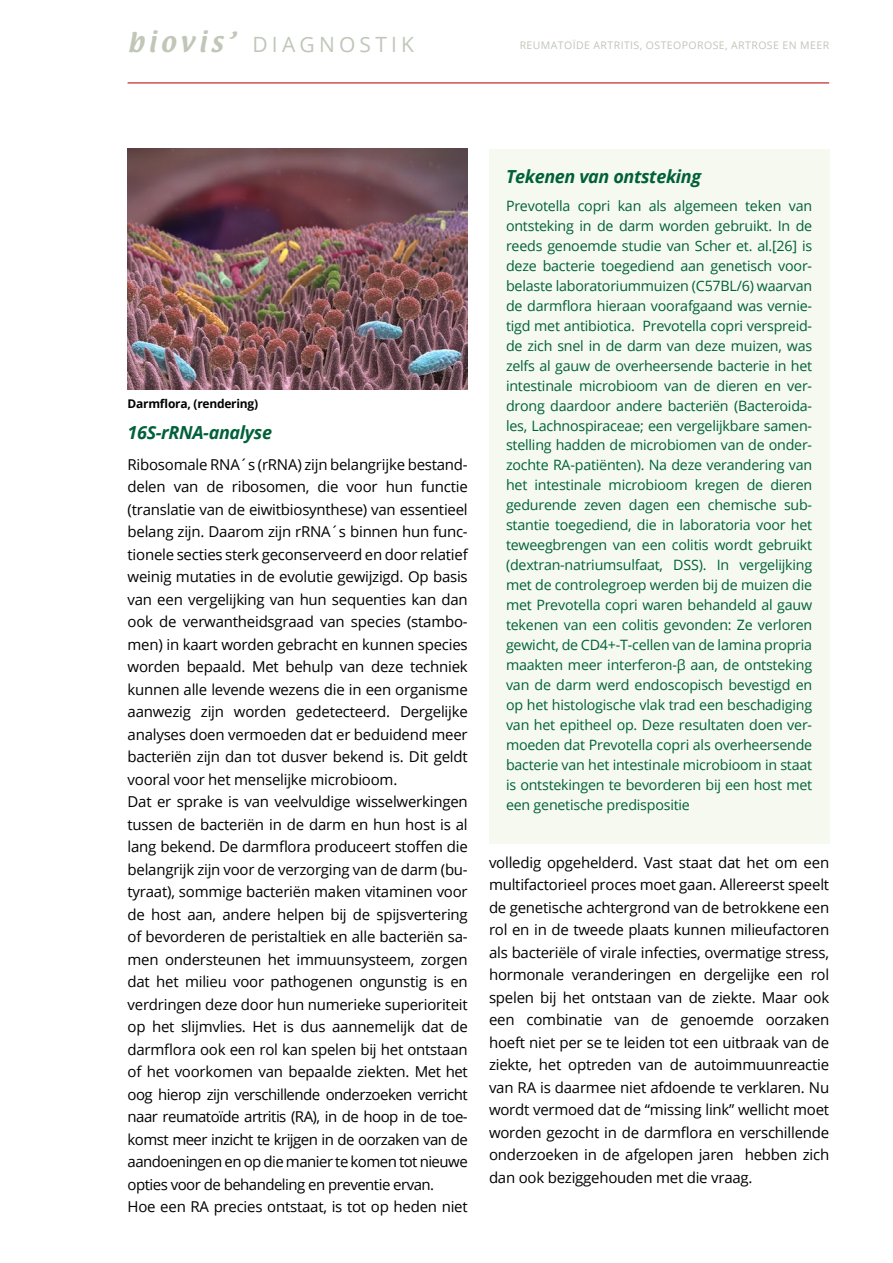
<style>
.page{position:relative;width:893px;height:1263px;background:#fff}
.page>*{position:absolute;margin:0;border:0;box-sizing:border-box;transform-origin:0 0}
.t1{font:21px "Open Sans";letter-spacing:.2em;color:#c0c7b8}
.t2{font:italic 700 18px "Open Sans";letter-spacing:-.02em;color:#006139}
.dzielenie_wyrazow{font:15px/22.5px "Open Sans";letter-spacing:-.015em;color:#000;text-align:justify}
.t3{font:14.25px/20px "Open Sans";letter-spacing:-.015em;color:#006139;text-align:justify}
.t4{font:700 12px "Open Sans";letter-spacing:-.02em;color:#000}
.t5{font:10.5px "Open Sans";letter-spacing:.04em;color:#c0c7b8}
.s1{font-family:"Textile";font-size:24px}
</style>
<div class="page">
<hr style="left:128px;top:82px;width:701px;height:1px;background:#be1716">
<div style="left:489px;top:149px;width:340px;height:694px;background:#f5f9ef"></div>
<img style="left:128px;top:149px;width:340px;height:241px">
<h1 class="t1" style="left:128px;top:30px;width:288px"><span class="s1">biovis’</span> DIAGNOSTIK</h1>
<p class="t5" style="left:520px;top:38px;width:311px">REUMATOÏDE ARTRITIS, OSTEOPOROSE, ARTROSE EN MEER</p>
<p class="t4" style="left:128px;top:396px;width:132px">Darmflora, (rendering)</p>
<p class="t2" style="left:128px;top:419px;width:146px">16S-rRNA-analyse</p>
<p class="dzielenie_wyrazow" style="left:128px;top:453px;width:342px">Ribosomale RNA´s (rRNA) zijn belangrijke bestand&shy;delen van de ribosomen, die voor hun functie (translatie van de eiwitbiosynthese) van essentieel belang zijn. Daarom zijn rRNA´s binnen hun func&shy;tionele secties sterk geconserveerd en door relatief weinig mutaties in de evolutie gewijzigd. Op basis van een vergelijking van hun sequenties kan dan ook de verwantheidsgraad van species (stambo&shy;men) in kaart worden gebracht en kunnen species worden bepaald. Met behulp van deze techniek kunnen alle levende wezens die in een organisme aanwezig zijn worden gedetecteerd. Dergelijke analyses doen vermoeden dat er beduidend meer bacteriën zijn dan tot dusver bekend is. Dit geldt vooral voor het menselijke microbioom.</p>
<p class="dzielenie_wyrazow" style="left:128px;top:790px;width:342px">Dat er sprake is van veelvuldige wisselwerkingen tussen de bacteriën in de darm en hun host is al lang bekend. De darmflora produceert stoffen die belangrijk zijn voor de verzorging van de darm (bu&shy;tyraat), sommige bacteriën maken vitaminen voor de host aan, andere helpen bij de spijsvertering of bevorderen de peristaltiek en alle bacteriën sa&shy;men ondersteunen het immuunsysteem, zorgen dat het milieu voor pathogenen ongunstig is en verdringen deze door hun numerieke superioriteit op het slijmvlies. Het is dus aannemelijk dat de darmflora ook een rol kan spelen bij het ontstaan of het voorkomen van bepaalde ziekten. Met het oog hierop zijn verschillende onderzoeken verricht naar reumatoïde artritis (RA), in de hoop in de toe&shy;komst meer inzicht te krijgen in de oorzaken van de aandoeningen en op die manier te komen tot nieuwe opties voor de behandeling en preventie ervan.</p>
<p class="dzielenie_wyrazow" style="left:128px;top:1195px;width:342px">Hoe een RA precies ontstaat, is tot op heden niet</p>
<p class="t2" style="left:506px;top:163px;width:197px">Tekenen van ontsteking</p>
<p class="t3" style="left:506px;top:195px;width:308px">Prevotella copri kan als algemeen teken van ontsteking in de darm worden gebruikt. In de reeds genoemde studie van Scher et. al.[26] is deze bacterie toegediend aan genetisch voor&shy;belaste laboratoriummuizen (C57BL/6) waarvan de darmflora hieraan voorafgaand was vernie&shy;tigd met antibiotica. Prevotella copri verspreid&shy;de zich snel in de darm van deze muizen, was zelfs al gauw de overheersende bacterie in het intestinale microbioom van de dieren en ver&shy;drong daardoor andere bacteriën (Bacteroida&shy;les, Lachnospiraceae; een vergelijkbare samen&shy;stelling hadden de microbiomen van de onder&shy;zochte RA-patiënten). Na deze verandering van het intestinale microbioom kregen de dieren gedurende zeven dagen een chemische sub&shy;stantie toegediend, die in laboratoria voor het teweegbrengen van een colitis wordt gebruikt (dextran-natriumsulfaat, DSS). In vergelijking met de controlegroep werden bij de muizen die met Prevotella copri waren behandeld al gauw tekenen van een colitis gevonden: Ze verloren gewicht, de CD4+-T-cellen van de lamina propria maakten meer interferon-β aan, de ontsteking van de darm werd endoscopisch bevestigd en op het histologische vlak trad een beschadiging van het epitheel op. Deze resultaten doen ver&shy;moeden dat Prevotella copri als overheersende bacterie van het intestinale microbioom in staat is ontstekingen te bevorderen bij een host met een genetische predispositie</p>
<p class="dzielenie_wyrazow" style="left:489px;top:850px;width:342px">volledig opgehelderd. Vast staat dat het om een multifactorieel proces moet gaan. Allereerst speelt de genetische achtergrond van de betrokkene een rol en in de tweede plaats kunnen milieufactoren als bacteriële of virale infecties, overmatige stress, hormonale veranderingen en dergelijke een rol spelen bij het ontstaan van de ziekte. Maar ook een combinatie van de genoemde oorzaken hoeft niet per se te leiden tot een uitbraak van de ziekte, het optreden van de autoimmuunreactie van RA is daarmee niet afdoende te verklaren. Nu wordt vermoed dat de “missing link” wellicht moet worden gezocht in de darmflora en verschillende onderzoeken in de afgelopen jaren hebben zich dan ook beziggehouden met die vraag.</p>
</div>
